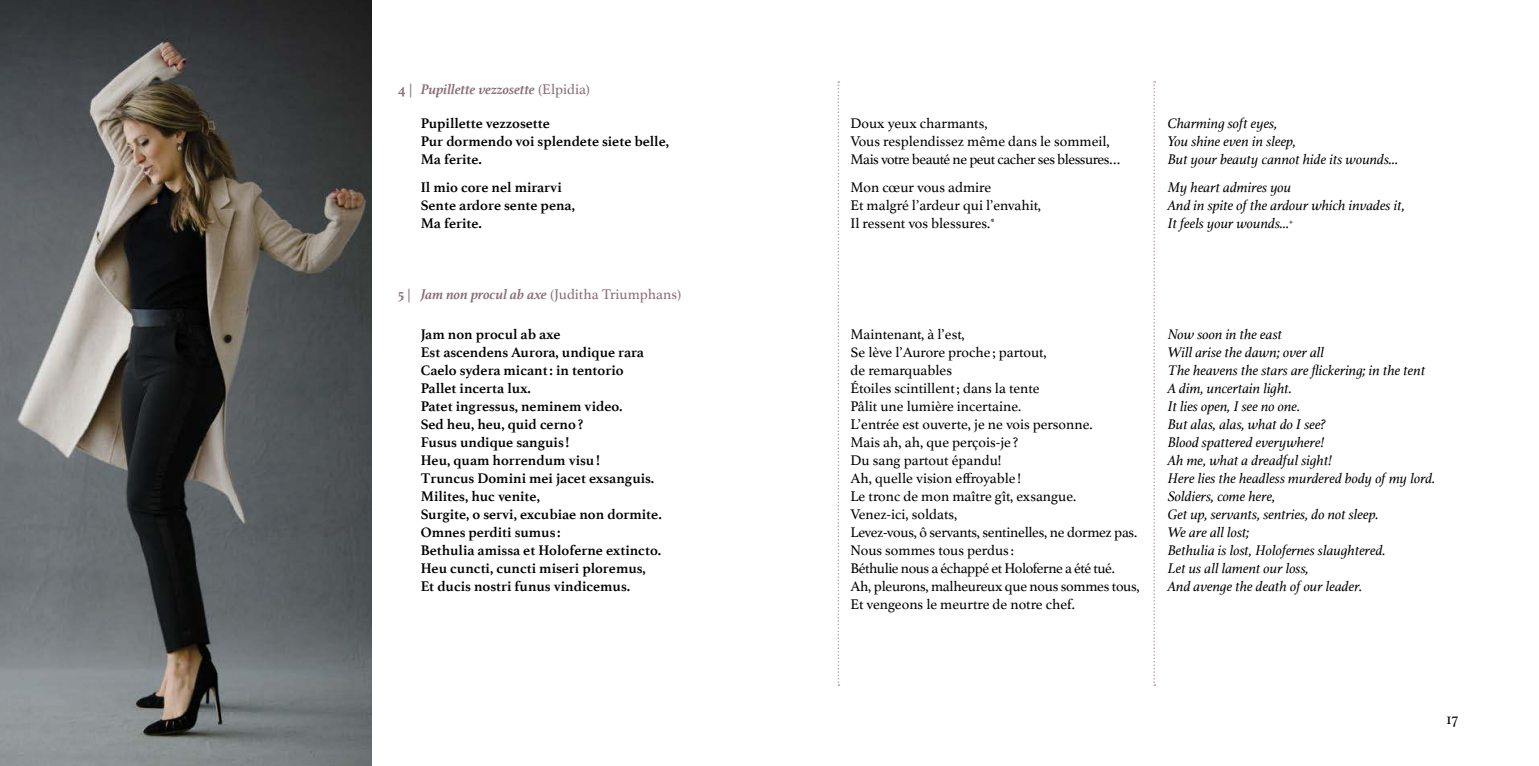
<style>
.page{position:relative;width:1539px;height:766px;background:#fff}
.page>*{position:absolute;margin:0;border:0;box-sizing:border-box;transform-origin:0 0}
.t1{font:15.75px "Athelas";color:#000}
.t2{font:14.62px/18px "Athelas";color:#000}
.t3{font:italic 14.62px/18px "Athelas";color:#000}
.t4{font:700 14.62px/18px "Athelas";color:#000}
.t5{font:14.62px "Athelas";color:#8a6d75}
.t6{font:italic 700 14.62px "Athelas";color:#8a6d75}
.s1{font-style:normal}
.s2{font-weight:400;font-style:normal}
.s3{font-weight:700}
.s4{font-weight:700;font-style:italic}
</style>
<div class="page">
<img style="left:0;top:0;width:371px;height:765px">
<svg style="left:838px;top:81px;width:1px;height:604px"></svg>
<svg style="left:1153px;top:81px;width:2px;height:604px"></svg>
<p class="t6" style="left:398px;top:83px;width:193px"><span class="s1">4 |</span> Pupillette vezzosette <span class="s2">(Elpidia)</span></p>
<p class="t4" style="left:421px;top:115px;width:250px">Pupillette vezzosette<br>Pur dormendo voi splendete siete belle,<br>Ma ferite.</p>
<p class="t4" style="left:421px;top:179px;width:156px">Il mio core nel mirarvi<br>Sente ardore sente pena,<br>Ma ferite.</p>
<p class="t2" style="left:850px;top:115px;width:271px">Doux yeux charmants,<br>Vous resplendissez même dans le sommeil,<br>Mais votre beauté ne peut cacher ses blessures…</p>
<p class="t2" style="left:850px;top:179px;width:192px">Mon cœur vous admire<br>Et malgré l’ardeur qui l’envahit,<br>Il ressent vos blessures.<sup>*</sup></p>
<p class="t3" style="left:1168px;top:116px;width:232px">Charming soft eyes,<br>You shine even in sleep,<br>But your beauty cannot hide its wounds…</p>
<p class="t3" style="left:1168px;top:180px;width:239px">My heart admires you<br>And in spite of the ardour which invades it,<br>It feels your wounds…<sup>+</sup></p>
<p class="t5" style="left:398px;top:286px;width:285px"><span class="s3">5 |</span> <span class="s4">Jam non procul ab axe</span> (Juditha Triumphans)</p>
<p class="t4" style="left:421px;top:325px;width:243px">Jam non procul ab axe<br>Est ascendens Aurora, undique rara<br>Caelo sydera micant : in tentorio<br>Pallet incerta lux.<br>Patet ingressus, neminem video.<br>Sed heu, heu, quid cerno ?<br>Fusus undique sanguis !<br>Heu, quam horrendum visu !<br>Truncus Domini mei jacet exsanguis.<br>Milites, huc venite,<br>Surgite, o servi, excubiae non dormite.<br>Omnes perditi sumus :<br>Bethulia amissa et Holoferne extincto.<br>Heu cuncti, cuncti miseri ploremus,<br>Et ducis nostri funus vindicemus.</p>
<p class="t2" style="left:850px;top:325px;width:291px">Maintenant, à l’est,<br>Se lève l’Aurore proche ; partout,<br>de remarquables<br>Étoiles scintillent ; dans la tente<br>Pâlit une lumière incertaine.<br>L’entrée est ouverte, je ne vois personne.<br>Mais ah, ah, que perçois-je ?<br>Du sang partout épandu!<br>Ah, quelle vision effroyable !<br>Le tronc de mon maître gît, exsangue.<br>Venez-ici, soldats,<br>Levez-vous, ô servants, sentinelles, ne dormez pas.<br>Nous sommes tous perdus :<br>Béthulie nous a échappé et Holoferne a été tué.<br>Ah, pleurons, malheureux que nous sommes tous, Et vengeons le meurtre de notre chef.</p>
<p class="t3" style="left:1168px;top:326px;width:269px">Now soon in the east<br>Will arise the dawn; over all<br>The heavens the stars are flickering; in the tent<br>A dim, uncertain light.<br>It lies open, I see no one.<br>But alas, alas, what do I see?<br>Blood spattered everywhere!<br>Ah me, what a dreadful sight!<br>Here lies the headless murdered body of my lord.<br>Soldiers, come here,<br>Get up, servants, sentries, do not sleep.<br>We are all lost;<br>Bethulia is lost, Holofernes slaughtered.<br>Let us all lament our loss,<br>And avenge the death of our leader.</p>
<p class="t1" style="left:1447px;top:710px;width:13px">17</p>
</div>
